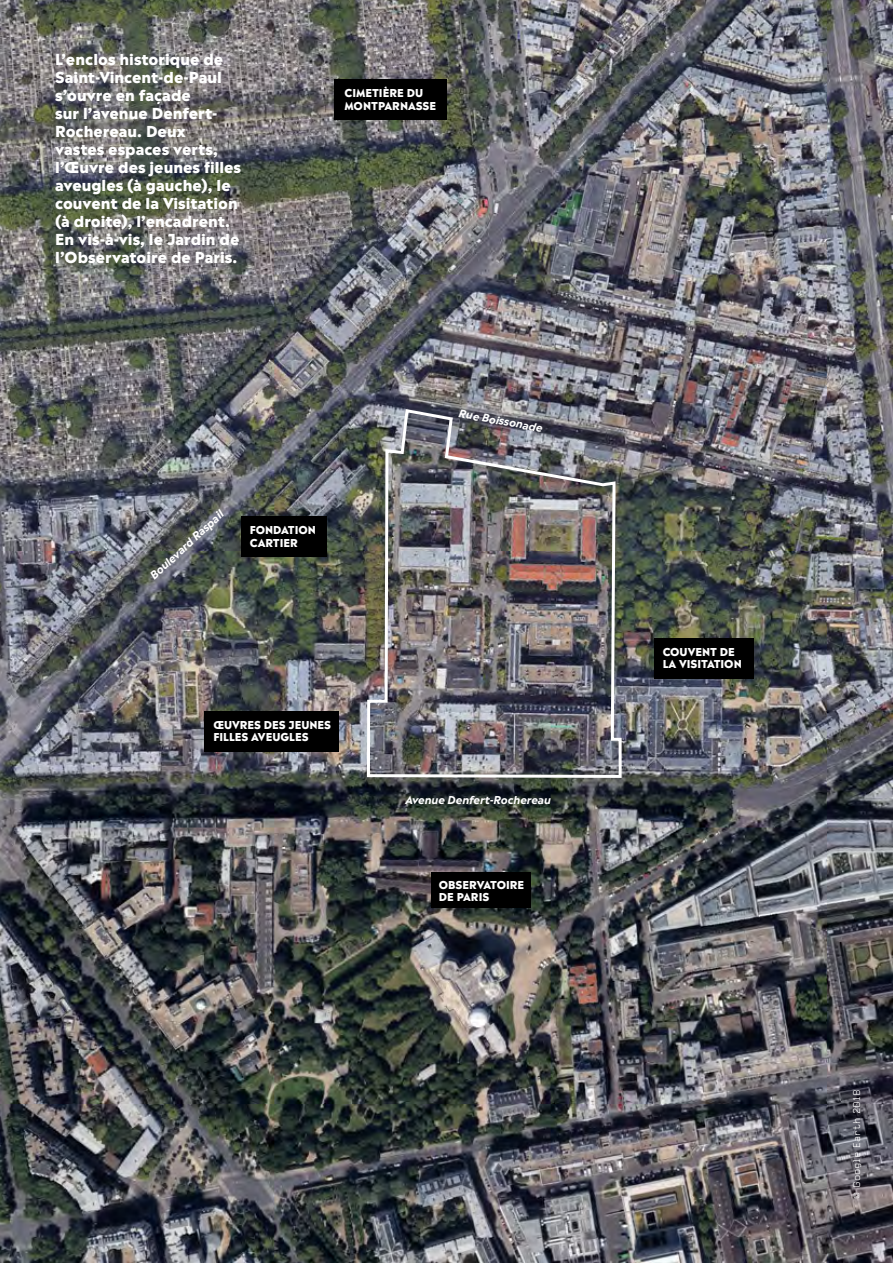
<style>
.page{position:relative;width:893px;height:1263px;background:#fff}
.page>*{position:absolute;margin:0;border:0;box-sizing:border-box;transform-origin:0 0}
.t1{font:800 15px/18px "Madera";color:#fff}
.t2{font:100 12px "Carbon";color:#fff}
.t3{font:800 10.8px/12.1px "Madera";color:#fff}
.t4{font:italic 700 10.8px "Madera";letter-spacing:-.01em;color:#fff}
</style>
<div class="page">
<img style="left:0;top:0;width:893px;height:1263px">
<div style="left:431px;top:872px;width:100px;height:35px;background:#000"></div>
<div style="left:654px;top:638px;width:99px;height:40px;background:#000"></div>
<div style="left:334px;top:79px;width:112px;height:41px;background:#000"></div>
<div style="left:241px;top:516px;width:86px;height:41px;background:#000"></div>
<div style="left:204px;top:711px;width:135px;height:41px;background:#000"></div>
<img style="left:365px;top:407px;width:258px;height:372px">
<p class="t1" style="left:55px;top:48px;width:187px">L’enclos historique de<br>Saint-Vincent-de-Paul s’ouvre en façade<br>sur l’avenue Denfert-<br>Rochereau. Deux<br>vastes espaces verts, l’Œuvre des jeunes filles aveugles (à gauche), le couvent de la Visitation (à droite), l’encadrent.<br>En vis-à-vis, le Jardin de l’Observatoire de Paris.</p>
<p class="t3" style="left:344px;top:86px;width:93px">CIMETIÈRE DU<br>MONTPARNASSE</p>
<p class="t4" style="left:145px;top:570px;width:97px;rotate:-43deg">Boulevard Raspail</p>
<p class="t3" style="left:250px;top:523px;width:68px">FONDATION<br>CARTIER</p>
<p class="t3" style="left:213px;top:717px;width:119px">ŒUVRES DES JEUNES<br>FILLES AVEUGLES</p>
<p class="t4" style="left:461px;top:404px;width:87px;rotate:10deg">Rue Boissonade</p>
<p class="t4" style="left:405px;top:790px;width:147px">Avenue Denfert-Rochereau</p>
<p class="t3" style="left:439px;top:877px;width:87px">OBSERVATOIRE<br>DE PARIS</p>
<p class="t3" style="left:663px;top:644px;width:81px">COUVENT DE<br>LA VISITATION</p>
<p class="t2" style="left:850px;top:1199px;width:111px;rotate:-90deg">© Google Earth 2018</p>
</div>
